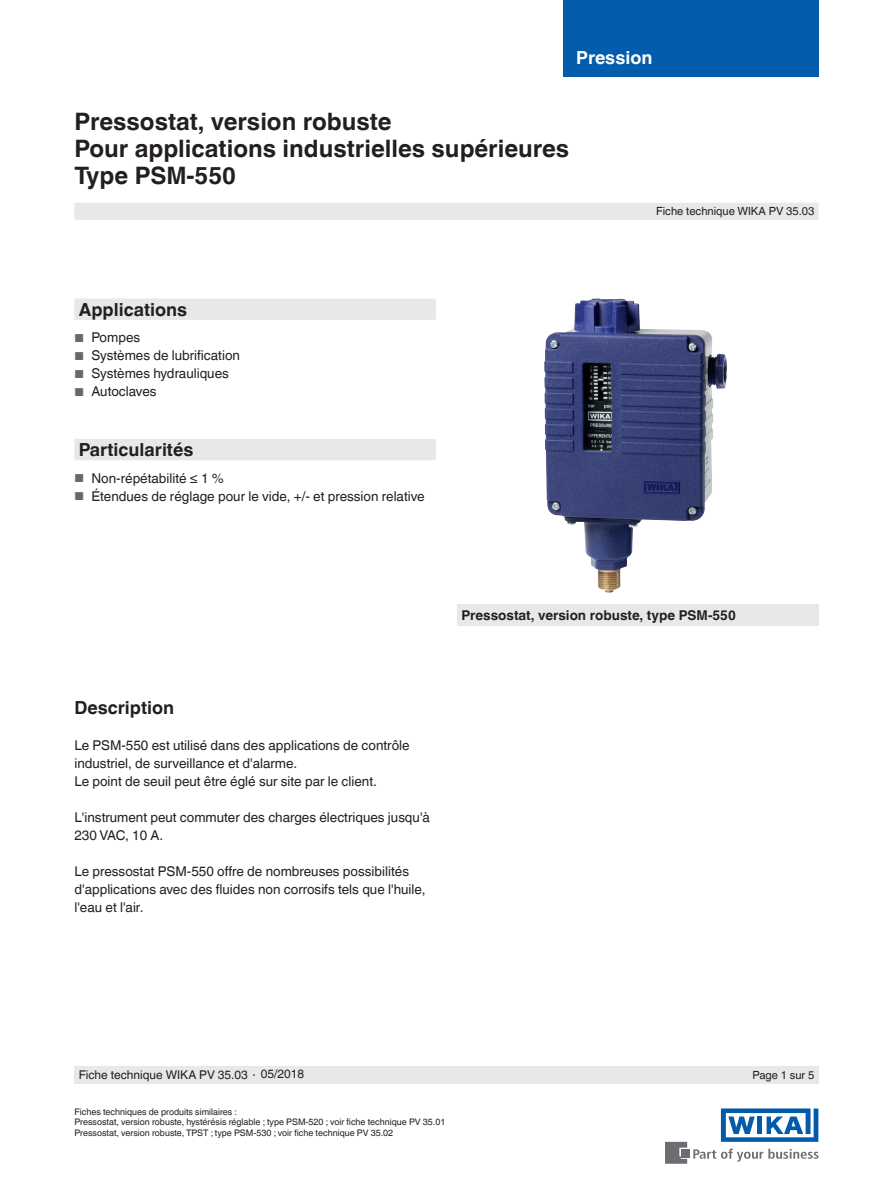
<style>
.page{position:relative;width:893px;height:1188px;background:#fff}
.page>*{position:absolute;margin:0;border:0;box-sizing:border-box;transform-origin:0 0}
.t1{font:700 24px/27px "Helvetica World";color:#231f20}
.t2{font:700 18px "Helvetica World";color:#231f20}
.t3{font:700 18px "Helvetica World";color:#fff}
.t4{font:13.5px/18px "Helvetica World";color:#231f20}
.t5{font:700 13.5px "Helvetica World";color:#231f20}
.t6{font:12px "Helvetica World";color:#231f20}
.t7{font:11.25px "Helvetica World";color:#231f20}
.t8{font:9px/10.5px "Helvetica World";color:#231f20}
.s1{font-size:11.55px;color:#666969}
.s2{font-size:11.25px}
</style>
<div class="page">
<svg style="left:693px;top:1149px;width:126px;height:13px"></svg>
<div style="left:682px;top:1150px;width:8px;height:8px;background:#6c6d70"></div>
<svg style="left:665px;top:1142px;width:22px;height:22px"></svg>
<svg style="left:721px;top:1108px;width:97px;height:34px"></svg>
<div style="left:563px;top:0;width:256px;height:76px;background:#035cac"></div>
<div style="left:74px;top:203px;width:745px;height:17px;background:#e7e9e8"></div>
<div style="left:74px;top:1066px;width:745px;height:18px;background:#e7e9e8"></div>
<svg style="left:74px;top:298px;width:362px;height:162px"></svg>
<img style="left:544px;top:298px;width:183px;height:295px">
<div style="left:457px;top:604px;width:362px;height:21px;background:#e7e9e8"></div>
<h2 class="t3" style="left:576px;top:47px;width:78px">Pression</h2>
<h1 class="t1" style="left:74px;top:108px;width:496px">Pressostat, version robuste<br>Pour applications industrielles supérieures<br>Type PSM-550</h1>
<p class="t7" style="left:656px;top:205px;width:160px">Fiche technique WIKA PV 35.03</p>
<h2 class="t2" style="left:79px;top:299px;width:110px">Applications</h2>
<p class="t4" style="left:74px;top:329px;width:67px"><span class="s1">■</span> Pompes</p>
<p class="t4" style="left:74px;top:347px;width:167px"><span class="s1">■</span> Systèmes de lubrification</p>
<p class="t4" style="left:74px;top:365px;width:156px"><span class="s1">■</span> Systèmes hydrauliques</p>
<p class="t4" style="left:74px;top:383px;width:84px"><span class="s1">■</span> Autoclaves</p>
<h2 class="t2" style="left:79px;top:439px;width:116px">Particularités</h2>
<p class="t4" style="left:74px;top:469px;width:151px"><span class="s1">■</span> Non-répétabilité ≤ 1 %</p>
<p class="t4" style="left:74px;top:487px;width:352px"><span class="s1">■</span> Étendues de réglage pour le vide, +/- et pression relative</p>
<h2 class="t2" style="left:74px;top:697px;width:101px">Description</h2>
<p class="t4" style="left:74px;top:736px;width:337px">Le PSM-550 est utilisé dans des applications de contrôle industriel, de surveillance et d'alarme.<br>Le point de seuil peut être églé sur site par le client.</p>
<p class="t4" style="left:74px;top:808px;width:357px">L'instrument peut commuter des charges électriques jusqu'à<br>230 VAC, 10 A.</p>
<p class="t4" style="left:74px;top:862px;width:353px">Le pressostat PSM-550 offre de nombreuses possibilités d'applications avec des fluides non corrosifs tels que l'huile, l'eau et l'air.</p>
<p class="t5" style="left:461px;top:607px;width:276px">Pressostat, version robuste, type PSM-550</p>
<p class="t6" style="left:79px;top:1068px;width:227px">Fiche technique WIKA PV 35.03 <span class="s2">∙</span> 05/2018</p>
<p class="t7" style="left:753px;top:1068px;width:63px">Page 1 sur 5</p>
<p class="t8" style="left:74px;top:1107px;width:373px">Fiches techniques de produits similaires :<br>Pressostat, version robuste, hystérésis réglable ; type PSM-520 ; voir fiche technique PV 35.01<br>Pressostat, version robuste, TPST ; type PSM-530 ; voir fiche technique PV 35.02</p>
</div>
